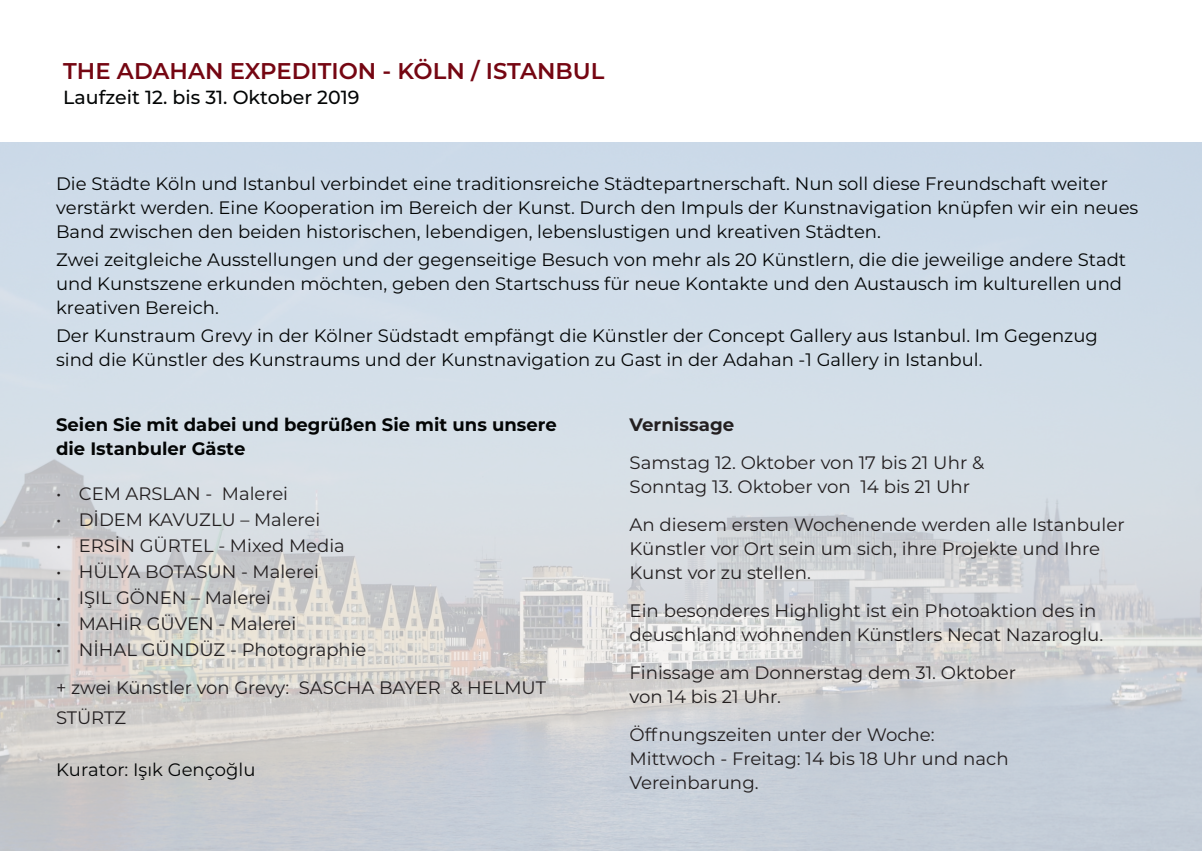
<style>
.page{position:relative;width:1202px;height:851px;background:#fff}
.page>*{position:absolute;margin:0;border:0;box-sizing:border-box;transform-origin:0 0}
.t1{font:600 22.8px "Montserrat";color:#750612}
.t2{font:500 19px "Montserrat";color:#030505}
.t3{font:18px/24px "Montserrat";color:#030505}
.t4{font:18px/24px "Montserrat";color:#231f20}
.t5{font:700 18px/24px "Montserrat";color:#030505}
.t6{font:700 18px "Montserrat";color:#231f20}
</style>
<div class="page">
<img style="left:0;top:143px;width:1202px;height:707px">
<p class="t1" style="left:63px;top:57px;width:543px">THE ADAHAN EXPEDITION - KÖLN / ISTANBUL</p>
<p class="t2" style="left:63px;top:86px;width:298px">Laufzeit 12. bis 31. Oktober 2019</p>
<p class="t3" style="left:56px;top:171px;width:1084px">Die Städte Köln und Istanbul verbindet eine traditionsreiche Städtepartnerschaft. Nun soll diese Freundschaft weiter verstärkt werden. Eine Kooperation im Bereich der Kunst. Durch den Impuls der Kunstnavigation knüpfen wir ein neues<br>Band zwischen den beiden historischen, lebendigen, lebenslustigen und kreativen Städten.</p>
<p class="t3" style="left:56px;top:247px;width:1072px">Zwei zeitgleiche Ausstellungen und der gegenseitige Besuch von mehr als 20 Künstlern, die die jeweilige andere Stadt und Kunstszene erkunden möchten, geben den Startschuss für neue Kontakte und den Austausch im kulturellen und kreativen Bereich.</p>
<p class="t3" style="left:56px;top:323px;width:1043px">Der Kunstraum Grevy in der Kölner Südstadt empfängt die Künstler der Concept Gallery aus Istanbul. Im Gegenzug sind die Künstler des Kunstraums und der Kunstnavigation zu Gast in der Adahan -1 Gallery in Istanbul.</p>
<p class="t5" style="left:56px;top:412px;width:502px">Seien Sie mit dabei und begrüßen Sie mit uns unsere die Istanbuler Gäste</p>
<p class="t4" style="left:56px;top:481px;width:234px">• CEM ARSLAN - Malerei</p>
<p class="t4" style="left:56px;top:507px;width:266px">• DİDEM KAVUZLU – Malerei</p>
<p class="t4" style="left:56px;top:533px;width:290px">• ERSİN GÜRTEL - Mixed Media</p>
<p class="t4" style="left:56px;top:559px;width:264px">• HÜLYA BOTASUN - Malerei</p>
<p class="t4" style="left:56px;top:585px;width:216px">• IŞIL GÖNEN – Malerei</p>
<p class="t4" style="left:56px;top:611px;width:242px">• MAHİR GÜVEN - Malerei</p>
<p class="t4" style="left:56px;top:630px;width:491px;line-height:38px">• NİHAL GÜNDÜZ - Photographie<br>+ zwei Künstler von Grevy: SASCHA BAYER &amp; HELMUT</p>
<p class="t4" style="left:56px;top:705px;width:72px">STÜRTZ</p>
<p class="t3" style="left:56px;top:757px;width:201px">Kurator: Işık Gençoğlu</p>
<p class="t6" style="left:629px;top:413px;width:106px">Vernissage</p>
<p class="t4" style="left:629px;top:450px;width:356px">Samstag 12. Oktober von 17 bis 21 Uhr &amp;<br>Sonntag 13. Oktober von 14 bis 21 Uhr</p>
<p class="t4" style="left:629px;top:512px;width:497px">An diesem ersten Wochenende werden alle Istanbuler<br>Künstler vor Ort sein um sich, ihre Projekte und Ihre<br>Kunst vor zu stellen.</p>
<p class="t4" style="left:629px;top:598px;width:475px">Ein besonderes Highlight ist ein Photoaktion des in deuschland wohnenden Künstlers Necat Nazaroglu.</p>
<p class="t4" style="left:629px;top:660px;width:388px">Finissage am Donnerstag dem 31. Oktober von 14 bis 21 Uhr.</p>
<p class="t4" style="left:629px;top:722px;width:381px">Öffnungszeiten unter der Woche:<br>Mittwoch - Freitag: 14 bis 18 Uhr und nach<br>Vereinbarung.</p>
</div>
